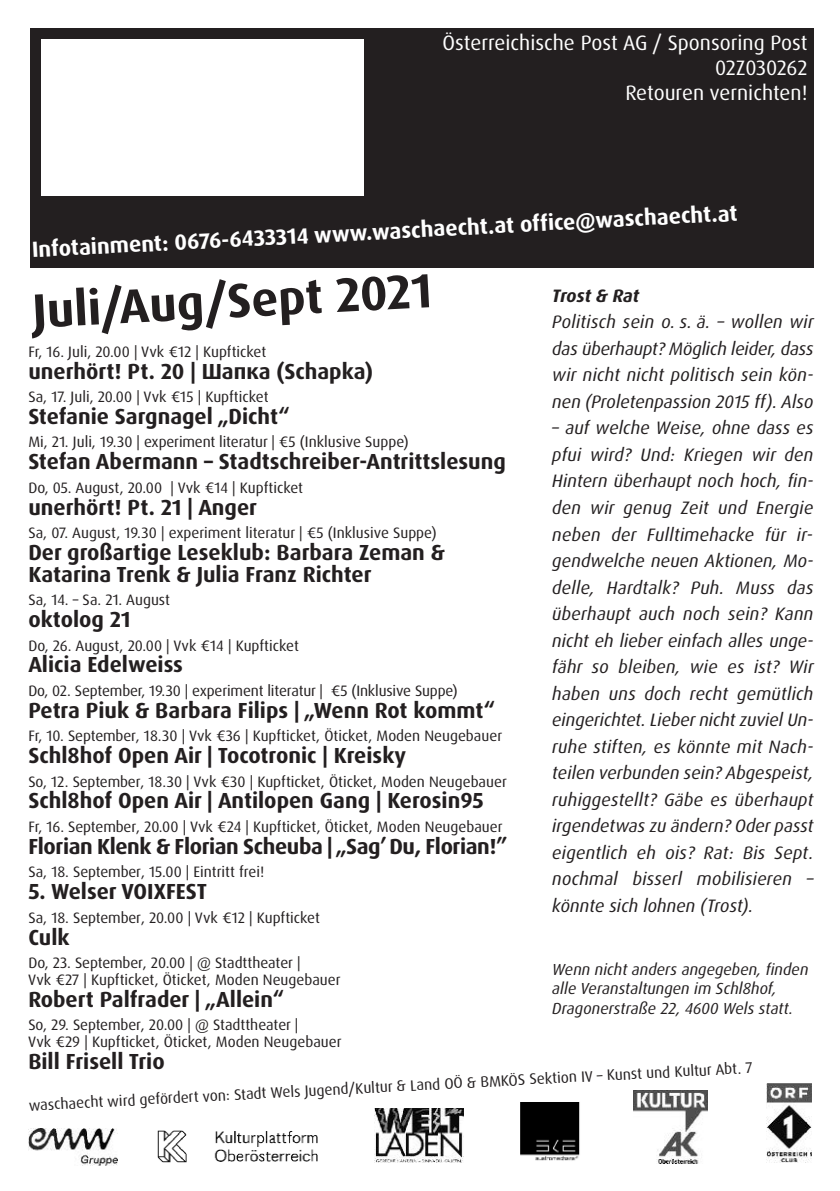
<style>
.page{position:relative;width:840px;height:1191px;background:#fff}
.page>*{position:absolute;margin:0;border:0;box-sizing:border-box;transform-origin:0 0}
.t1{font:700 48px "Dax OT";color:#231f20}
.t2{font:700 22px "Dax OT";color:#fff}
.t3{font:700 21.8px/21.8px "Dax OT";color:#231f20}
.t4{font:700 21.8px "Dax OT";letter-spacing:-.02em;color:#231f20}
.t5{font:20.8px/25px "Dax OT";color:#fff;text-align:right}
.t6{font:italic 18px/26.6px "Dax OT";color:#231f20;text-align:justify}
.t7{font:italic 700 18px "Dax OT";letter-spacing:-.01em;color:#231f20}
.t8{font:italic 16px/19.2px "Dax OT";color:#231f20}
.t9{font:15.2px/16.8px "Dax OT";color:#231f20}
.s1{font-family:"Dax Pro"}
</style>
<div class="page">
<div style="left:30px;top:28px;width:783px;height:240px;background:#231f20"></div>
<img style="left:157px;top:1130px;width:160px;height:32px">
<img style="left:374px;top:1109px;width:89px;height:53px">
<svg style="left:766px;top:1162px;width:40px;height:1px"></svg>
<img style="left:766px;top:1083px;width:45px;height:79px">
<img style="left:633px;top:1090px;width:74px;height:74px">
<img style="left:520px;top:1102px;width:60px;height:59px">
<img style="left:28px;top:1128px;width:89px;height:37px">
<div style="left:42px;top:40px;width:322px;height:156px;background:#fff"></div>
<h3 class="t5" style="left:442px;top:32px;width:366px">Österreichische Post AG / Sponsoring Post<br>02Z030262<br>Retouren vernichten!</h3>
<h2 class="t2" style="left:31px;top:240px;width:707px;rotate:-3deg">Infotainment: 0676-6433314 www.waschaecht.at office@waschaecht.at</h2>
<h1 class="t1" style="left:31px;top:290px;width:401px;rotate:-3deg">Juli/Aug/Sept 2021</h1>
<p class="t7" style="left:552px;top:289px;width:88px">Trost &amp; Rat</p>
<p class="t6" style="left:552px;top:311px;width:263px">Politisch sein o. s. ä. – wollen wir das überhaupt? Möglich leider, dass wir nicht nicht politisch sein kön&shy;nen (Proletenpassion 2015 ff). Also</p>
<p class="t6" style="left:552px;top:417px;width:263px">– auf welche Weise, ohne dass es pfui wird? Und: Kriegen wir den Hintern überhaupt noch hoch, fin&shy;den wir genug Zeit und Energie neben der Fulltimehacke für ir&shy;gendwelche neuen Aktionen, Mo&shy;delle, Hardtalk? Puh. Muss das überhaupt auch noch sein? Kann nicht eh lieber einfach alles unge&shy;fähr so bleiben, wie es ist? Wir haben uns doch recht gemütlich eingerichtet. Lieber nicht zuviel Un&shy;ruhe stiften, es könnte mit Nach&shy;teilen verbunden sein? Abgespeist, ruhiggestellt? Gäbe es überhaupt irgendetwas zu ändern? Oder passt eigentlich eh ois? Rat: Bis Sept. nochmal bisserl mobilisieren – könnte sich lohnen (Trost).</p>
<p class="t9" style="left:28px;top:344px;width:239px">Fr, 16. Juli, 20.00 | Vvk €12 | Kupfticket</p>
<h3 class="t3" style="left:28px;top:361px;width:346px">unerhört! Pt. 20 | <span class="s1">Шaпκa</span> (Schapka)</h3>
<p class="t9" style="left:28px;top:389px;width:241px">Sa, 17. Juli, 20.00 | Vvk €15 | Kupfticket</p>
<h3 class="t3" style="left:28px;top:407px;width:263px">Stefanie Sargnagel „Dicht“</h3>
<p class="t9" style="left:28px;top:435px;width:381px">Mi, 21. Juli, 19.30 | experiment literatur | €5 (Inklusive Suppe)</p>
<h3 class="t3" style="left:28px;top:452px;width:478px">Stefan Abermann – Stadtschreiber-Antrittslesung</h3>
<p class="t9" style="left:28px;top:480px;width:276px">Do, 05. August, 20.00 | Vvk €14 | Kupfticket</p>
<h3 class="t3" style="left:28px;top:497px;width:230px">unerhört! Pt. 21 | Anger</h3>
<p class="t9" style="left:28px;top:525px;width:409px">Sa, 07. August, 19.30 | experiment literatur | €5 (Inklusive Suppe)</p>
<h3 class="t3" style="left:28px;top:543px;width:418px">Der großartige Leseklub: Barbara Zeman &amp;<br>Katarina Trenk &amp; Julia Franz Richter</h3>
<p class="t9" style="left:28px;top:592px;width:143px">Sa, 14. – Sa. 21. August</p>
<h3 class="t3" style="left:28px;top:610px;width:104px">oktolog 21</h3>
<p class="t9" style="left:28px;top:638px;width:272px">Do, 26. August, 20.00 | Vvk €14 | Kupfticket</p>
<h3 class="t3" style="left:28px;top:655px;width:156px">Alicia Edelweiss</h3>
<p class="t9" style="left:28px;top:683px;width:431px">Do, 02. September, 19.30 | experiment literatur | €5 (Inklusive Suppe)</p>
<h3 class="t3" style="left:28px;top:700px;width:468px">Petra Piuk &amp; Barbara Filips | „Wenn Rot kommt“</h3>
<p class="t9" style="left:28px;top:728px;width:475px">Fr, 10. September, 18.30 | Vvk €36 | Kupfticket, Öticket, Moden Neugebauer</p>
<h3 class="t3" style="left:28px;top:746px;width:379px">Schl8hof Open Air | Tocotronic | Kreisky</h3>
<p class="t9" style="left:28px;top:774px;width:480px">So, 12. September, 18.30 | Vvk €30 | Kupfticket, Öticket, Moden Neugebauer</p>
<h3 class="t3" style="left:28px;top:791px;width:457px">Schl8hof Open Air | Antilopen Gang | Kerosin95</h3>
<p class="t9" style="left:28px;top:819px;width:475px">Fr, 16. September, 20.00 | Vvk €24 | Kupfticket, Öticket, Moden Neugebauer</p>
<h3 class="t4" style="left:28px;top:836px;width:480px">Florian Klenk &amp; Florian Scheuba |„Sag’Du, Florian!”</h3>
<p class="t9" style="left:28px;top:864px;width:237px">Sa, 18. September, 15.00 | Eintritt frei!</p>
<h3 class="t3" style="left:28px;top:882px;width:180px">5. Welser VOIXFEST</h3>
<p class="t9" style="left:28px;top:910px;width:293px">Sa, 18. September, 20.00 | Vvk €12 | Kupfticket</p>
<h3 class="t3" style="left:28px;top:927px;width:43px">Culk</h3>
<p class="t9" style="left:28px;top:955px;width:314px">Do, 23. September, 20.00 | @ Stadttheater |<br>Vvk €27 | Kupfticket, Öticket, Moden Neugebauer</p>
<h3 class="t3" style="left:28px;top:989px;width:257px">Robert Palfrader | „Allein“</h3>
<p class="t9" style="left:28px;top:1017px;width:314px">So, 29. September, 20.00 | @ Stadttheater |<br>Vvk €29 | Kupfticket, Öticket, Moden Neugebauer</p>
<h3 class="t3" style="left:28px;top:1052px;width:138px">Bill Frisell Trio</h3>
<p class="t8" style="left:552px;top:962px;width:258px">Wenn nicht anders angegeben, finden alle Veranstaltungen im Schl8hof,<br>Dragonerstraße 22, 4600 Wels statt.</p>
<p class="t9" style="left:28px;top:1098px;width:726px;rotate:-3deg">waschaecht wird gefördert von: Stadt Wels Jugend/Kultur &amp; Land OÖ &amp; BMKÖS Sektion IV – Kunst und Kultur Abt. 7</p>
</div>
